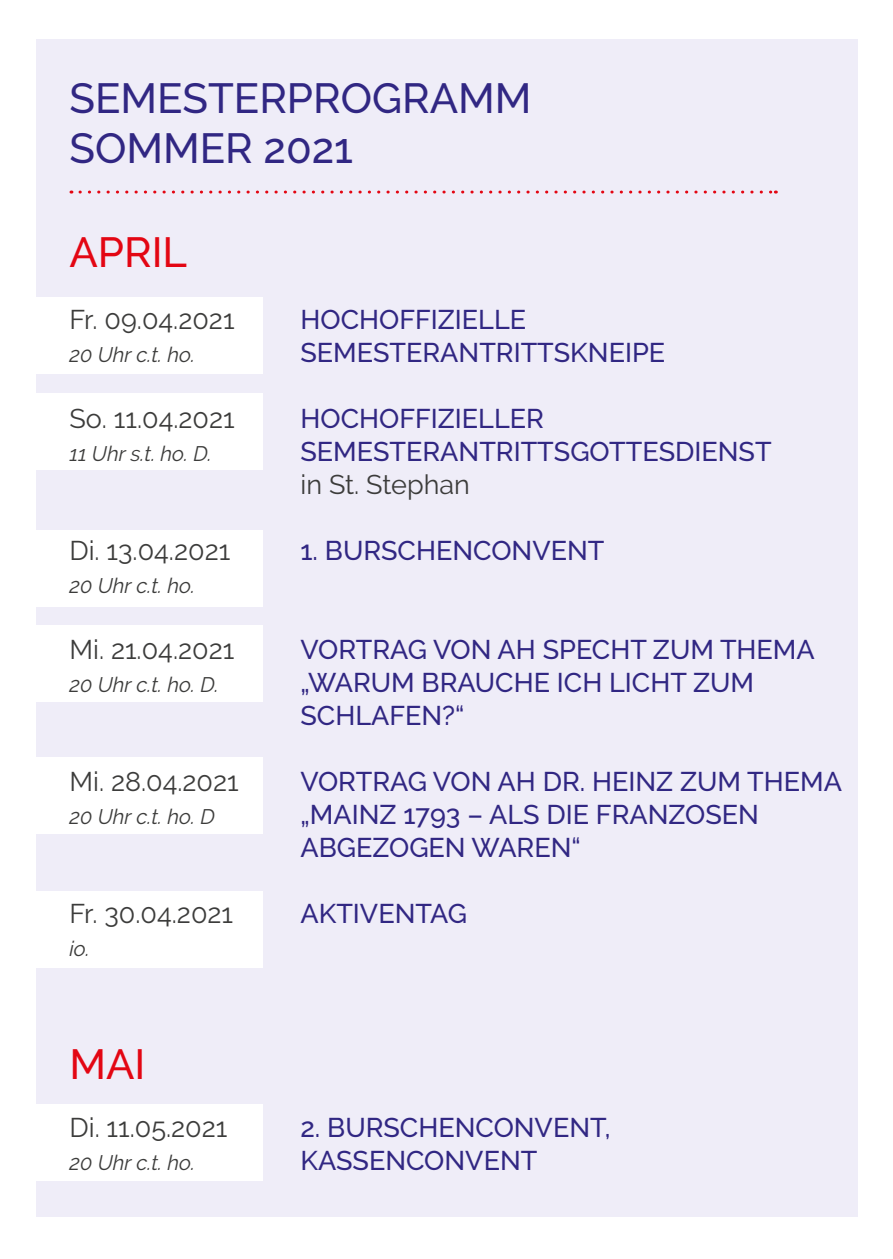
<style>
.page{position:relative;width:893px;height:1259px;background:#fff}
.page>*{position:absolute;margin:0;border:0;box-sizing:border-box;transform-origin:0 0}
.t1{font:500 42px/50.4px "Raleway";color:#312783}
.t2{font:500 42px "Raleway";color:#e30613}
.t3{font:500 27px/33px "Raleway";color:#312783}
.t4{font:27px "Raleway";color:#3c3c3b}
.t5{font:italic 21px "Raleway";color:#3c3c3b}
</style>
<div class="page">
<div style="left:36px;top:39px;width:821px;height:1177px;background:#efedf8"></div>
<div style="left:26px;top:757px;width:237px;height:77px;background:#fff"></div>
<div style="left:26px;top:891px;width:237px;height:76px;background:#fff"></div>
<div style="left:26px;top:393px;width:237px;height:77px;background:#fff"></div>
<div style="left:26px;top:530px;width:237px;height:77px;background:#fff"></div>
<div style="left:26px;top:625px;width:237px;height:77px;background:#fff"></div>
<div style="left:26px;top:1104px;width:237px;height:76px;background:#fff"></div>
<div style="left:30px;top:297px;width:233px;height:76px;background:#fff"></div>
<svg style="left:80px;top:190px;width:696px;height:3px"></svg>
<h1 class="t1" style="left:69px;top:73px;width:464px">SEMESTERPROGRAMM<br>SOMMER 2021</h1>
<h1 class="t2" style="left:69px;top:228px;width:119px">APRIL</h1>
<p class="t4" style="left:69px;top:303px;width:167px">Fr. 09.04.2021</p>
<p class="t3" style="left:300px;top:302px;width:227px">HOCHOFFIZIELLE</p>
<p class="t5" style="left:69px;top:342px;width:127px">20 Uhr c.t. ho.</p>
<p class="t3" style="left:300px;top:335px;width:366px">SEMESTERANTRITTSKNEIPE</p>
<p class="t4" style="left:69px;top:402px;width:167px">So. 11.04.2021</p>
<p class="t3" style="left:300px;top:401px;width:245px">HOCHOFFIZIELLER</p>
<p class="t5" style="left:69px;top:441px;width:144px">11 Uhr s.t. ho. D.</p>
<p class="t3" style="left:300px;top:434px;width:473px">SEMESTERANTRITTSGOTTESDIENST</p>
<p class="t4" style="left:300px;top:468px;width:171px">in St. Stephan</p>
<p class="t4" style="left:69px;top:534px;width:162px">Di. 13.04.2021</p>
<p class="t3" style="left:300px;top:533px;width:305px">1. BURSCHENCONVENT</p>
<p class="t5" style="left:69px;top:573px;width:127px">20 Uhr c.t. ho.</p>
<p class="t4" style="left:69px;top:633px;width:166px">Mi. 21.04.2021</p>
<p class="t3" style="left:300px;top:632px;width:516px">VORTRAG VON AH SPECHT ZUM THEMA</p>
<p class="t5" style="left:69px;top:672px;width:151px">20 Uhr c.t. ho. D.</p>
<p class="t3" style="left:300px;top:665px;width:455px">„WARUM BRAUCHE ICH LICHT ZUM<br>SCHLAFEN?“</p>
<p class="t4" style="left:69px;top:765px;width:171px">Mi. 28.04.2021</p>
<p class="t3" style="left:300px;top:764px;width:543px">VORTRAG VON AH DR. HEINZ ZUM THEMA</p>
<p class="t5" style="left:69px;top:804px;width:147px">20 Uhr c.t. ho. D</p>
<p class="t3" style="left:300px;top:797px;width:487px">„MAINZ 1793 – ALS DIE FRANZOSEN -<br>ABGEZOGEN WAREN“</p>
<p class="t4" style="left:69px;top:897px;width:165px">Fr. 30.04.2021</p>
<p class="t3" style="left:300px;top:896px;width:168px">AKTIVENTAG</p>
<p class="t5" style="left:69px;top:936px;width:22px">io.</p>
<h1 class="t2" style="left:69px;top:1039px;width:78px">MAI</h1>
<p class="t4" style="left:69px;top:1112px;width:159px">Di. 11.05.2021</p>
<p class="t3" style="left:300px;top:1111px;width:312px">2. BURSCHENCONVENT,</p>
<p class="t5" style="left:69px;top:1150px;width:127px">20 Uhr c.t. ho.</p>
<p class="t3" style="left:300px;top:1144px;width:238px">KASSENCONVENT</p>
</div>
